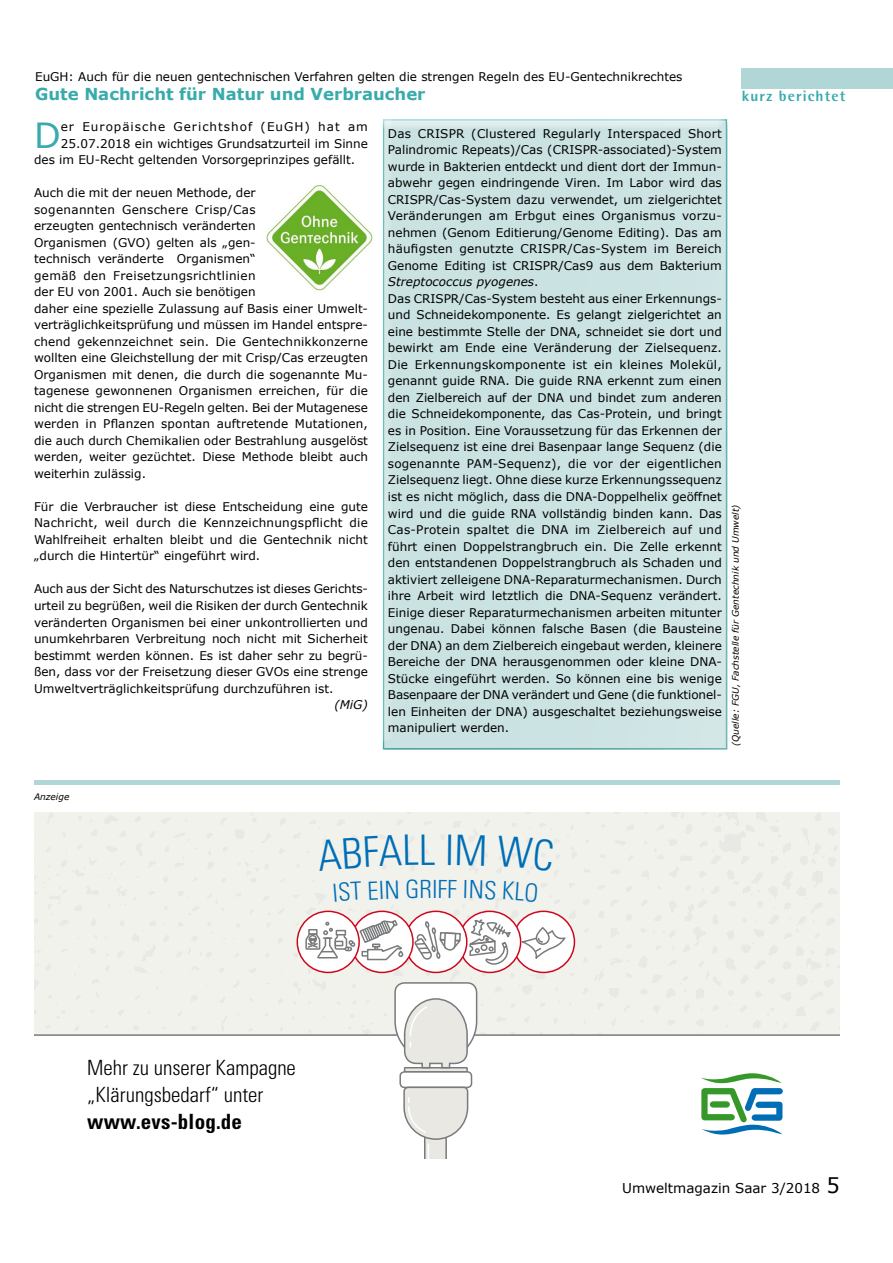
<style>
.page{position:relative;width:893px;height:1263px;background:#fff}
.page>*{position:absolute;margin:0;border:0;box-sizing:border-box;transform-origin:0 0}
.t1{font:300 condensed 42.15px "Univers LT";color:#006eb6}
.t2{font:34.65px "Verdana";color:#39abac}
.t3{font:300 condensed 25.05px "Univers LT";color:#006eb6}
.t4{font:300 condensed 21px/27px "Univers LT";color:#000}
.t5{font:700 condensed 21px "Univers LT";letter-spacing:.01em;color:#000}
.t6{font:700 16.5px "Verdana";color:#39abac}
.t7{font:800 15px "Agfa Rotis Semisans";letter-spacing:.075em;color:#39abac}
.t8{font:13.5px "Verdana";color:#000}
.t9{font:12px/16.5px "Verdana";color:#000}
.t10{font:12px "Verdana";letter-spacing:.085em;color:#000}
.t11{font:italic 12px "Verdana";color:#000}
.t12{font:italic 9px "Verdana";color:#000}
.s1{font-style:italic}
.s2{font-size:21px}
</style>
<div class="page">
<div style="left:376px;top:112px;width:362px;height:639px;background:#000;opacity:.75"></div>
<div style="left:742px;top:68px;width:151px;height:20px;background:#b0d6d5"></div>
<hr style="left:34px;top:780px;width:806px;height:4px;background:#b0d6d5">
<img style="left:266px;top:185px;width:107px;height:106px">
<svg style="left:34px;top:812px;width:806px;height:347px"></svg>
<p class="t9" style="left:35px;top:68px;width:649px">EuGH: Auch für die neuen gentechnischen Verfahren gelten die strengen Regeln des EU-Gentechnikrechtes</p>
<h3 class="t6" style="left:35px;top:83px;width:392px">Gute Nachricht für Natur und Verbraucher</h3>
<h2 class="t2" style="left:34px;top:112px;width:28px">D</h2>
<p class="t10" style="left:61px;top:119px;width:309px">er Europäische Gerichtshof (EuGH) hat am</p>
<p class="t9" style="left:61px;top:135px;width:309px">25.07.2018 ein wichtiges Grundsatzurteil im Sinne</p>
<p class="t9" style="left:34px;top:152px;width:323px">des im EU-Recht geltenden Vorsorgeprinzipes gefällt.</p>
<p class="t9" style="left:34px;top:185px;width:335px">Auch die mit der neuen Methode, der<br>sogenannten Genschere Crisp/Cas<br>erzeugten gentechnisch veränderten<br>Organismen (GVO) gelten als „gen-<br>technisch veränderte Organismen“<br>gemäß den Freisetzungsrichtlinien<br>der EU von 2001. Auch sie benötigen<br>daher eine spezielle Zulassung auf Basis einer Umwelt&shy;verträglichkeitsprüfung und müssen im Handel entspre&shy;chend gekennzeichnet sein. Die Gentechnikkonzerne wollten eine Gleichstellung der mit Crisp/Cas erzeugten Organismen mit denen, die durch die sogenannte Mu&shy;tagenese gewonnenen Organismen erreichen, für die nicht die strengen EU-Regeln gelten. Bei der Mutagenese werden in Pflanzen spontan auftretende Mutationen, die auch durch Chemikalien oder Bestrahlung ausgelöst werden, weiter gezüchtet. Diese Methode bleibt auch weiterhin zulässig.</p>
<p class="t9" style="left:34px;top:498px;width:335px;text-align:justify">Für die Verbraucher ist diese Entscheidung eine gute Nachricht, weil durch die Kennzeichnungspflicht die Wahlfreiheit erhalten bleibt und die Gentechnik nicht „durch die Hintertür“ eingeführt wird.</p>
<p class="t9" style="left:34px;top:581px;width:335px;text-align:justify">Auch aus der Sicht des Naturschutzes ist dieses Gerichts&shy;urteil zu begrüßen, weil die Risiken der durch Gentechnik veränderten Organismen bei einer unkontrollierten und unumkehrbaren Verbreitung noch nicht mit Sicherheit bestimmt werden können. Es ist daher sehr zu begrü&shy;ßen, dass vor der Freisetzung dieser GVOs eine strenge Umweltverträglichkeitsprüfung durchzuführen ist.</p>
<p class="t11" style="left:334px;top:696px;width:35px">(MiG)</p>
<p class="t9" style="left:388px;top:125px;width:335px">Das CRISPR (Clustered Regularly Interspaced Short Palindromic Repeats)/Cas (CRISPR-associated)-System wurde in Bakterien entdeckt und dient dort der Immun&shy;abwehr gegen eindringende Viren. Im Labor wird das CRISPR/Cas-System dazu verwendet, um zielgerichtet Veränderungen am Erbgut eines Organismus vorzu&shy;nehmen (Genom Editierung/Genome Editing). Das am häufigsten genutzte CRISPR/Cas-System im Bereich Genome Editing ist CRISPR/Cas9 aus dem Bakterium <span class="s1">Streptococcus pyogenes</span>.<br>Das CRISPR/Cas-System besteht aus einer Erkennungs&shy;und Schneidekomponente. Es gelangt zielgerichtet an eine bestimmte Stelle der DNA, schneidet sie dort und bewirkt am Ende eine Veränderung der Zielsequenz.<br>Die Erkennungskomponente ist ein kleines Molekül, genannt guide RNA. Die guide RNA erkennt zum einen den Zielbereich auf der DNA und bindet zum anderen die Schneidekomponente, das Cas-Protein, und bringt es in Position. Eine Voraussetzung für das Erkennen der Zielsequenz ist eine drei Basenpaar lange Sequenz (die sogenannte PAM-Sequenz), die vor der eigentlichen Zielsequenz liegt. Ohne diese kurze Erkennungssequenz ist es nicht möglich, dass die DNA-Doppelhelix geöffnet wird und die guide RNA vollständig binden kann. Das Cas-Protein spaltet die DNA im Zielbereich auf und führt einen Doppelstrangbruch ein. Die Zelle erkennt den entstandenen Doppelstrangbruch als Schaden und aktiviert zelleigene DNA-Reparaturmechanismen. Durch ihre Arbeit wird letztlich die DNA-Sequenz verändert.<br>Einige dieser Reparaturmechanismen arbeiten mitunter ungenau. Dabei können falsche Basen (die Bausteine der DNA) an dem Zielbereich eingebaut werden, kleinere Bereiche der DNA herausgenommen oder kleine DNA-Stücke eingeführt werden. So können eine bis wenige Basenpaare der DNA verändert und Gene (die funktionel&shy;len Einheiten der DNA) ausgeschaltet beziehungsweise manipuliert werden.</p>
<p class="t7" style="left:742px;top:87px;width:105px">kurz berichtet</p>
<p class="t12" style="left:729px;top:746px;width:243px;rotate:-90deg">(Quelle: FGU, Fachstelle für Gentechnik und Umwelt)</p>
<p class="t12" style="left:34px;top:790px;width:37px">Anzeige</p>
<h1 class="t1" style="left:419px;top:825px;width:18px">L</h1>
<h3 class="t3" style="left:419px;top:874px;width:30px">RIF</h3>
<h3 class="t4" style="left:87px;top:1054px;width:210px">Mehr zu unserer Kampagne „Klärungsbedarf“ unter</h3>
<h3 class="t5" style="left:87px;top:1108px;width:156px">www.evs-blog.de</h3>
<p class="t8" style="left:622px;top:1178px;width:219px">Umweltmagazin Saar 3/2018 <span class="s2">5</span></p>
</div>
